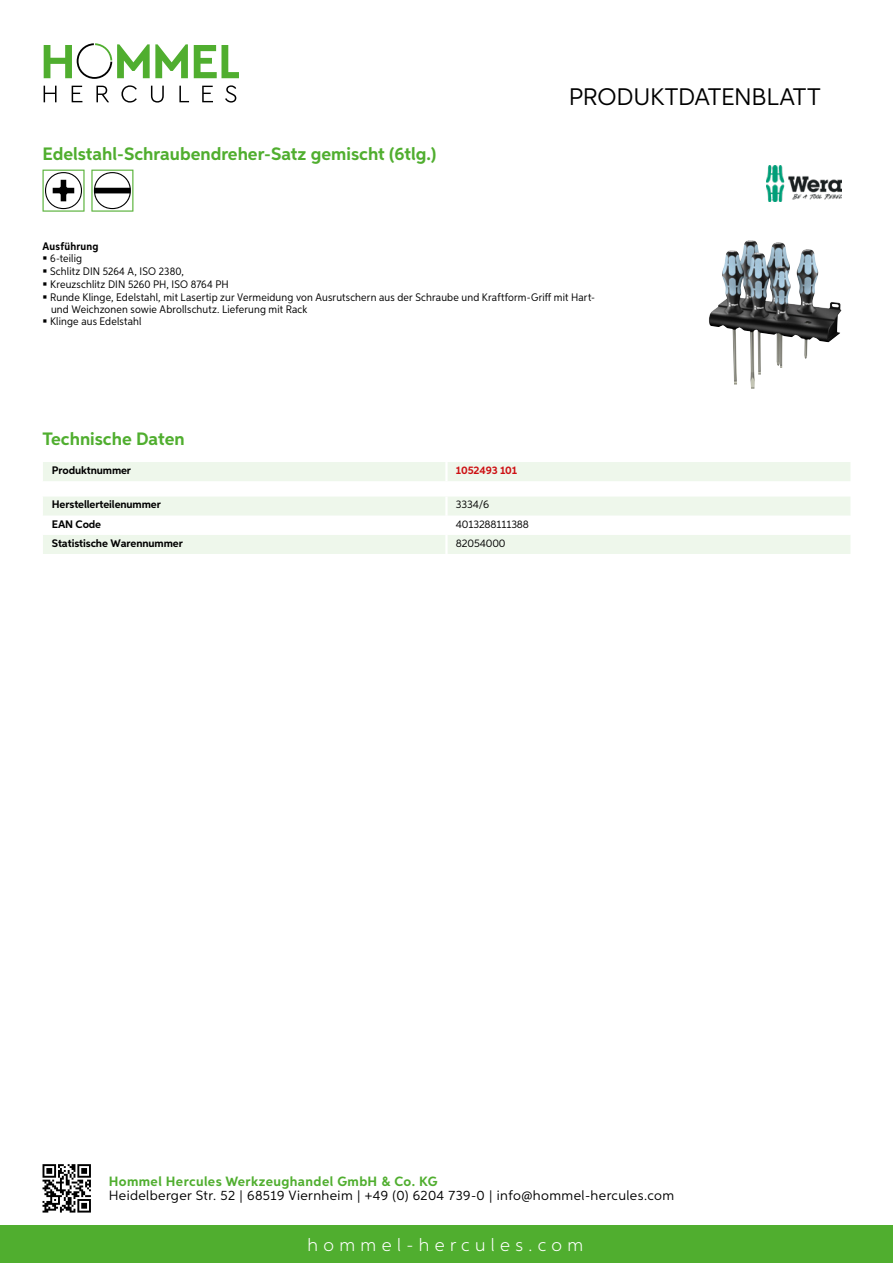
<style>
.page{position:relative;width:893px;height:1263px;background:#fff}
.page>*{position:absolute;margin:0;border:0;box-sizing:border-box;transform-origin:0 0}
.t1{font:24px "Aspira";letter-spacing:-.01em;color:#000}
.t2{font:700 18px "Aspira";color:#50ae2f}
.t3{font:300 18px "Aspira";letter-spacing:.3em;color:#fff}
.t4{font:13.5px "Aspira";letter-spacing:.03em;color:#000}
.t5{font:700 13.5px "Aspira";letter-spacing:.03em;color:#50ae2f}
.t6{font:10.95px/12.6px "Aspira Nar";letter-spacing:.015em;color:#000}
.t7{font:700 10.95px "Aspira";letter-spacing:-.01em;color:#000}
.t8{font:10.95px "Aspira";letter-spacing:-.01em;color:#000}
.t9{font:700 10.95px "Aspira";letter-spacing:-.01em;color:#cd1013}
.t10{font:700 10.95px "Aspira Nar";letter-spacing:.02em;color:#000}
</style>
<div class="page">
<div style="left:0;top:1226px;width:893px;height:37px;background:#50ae2f"></div>
<svg style="left:43px;top:1164px;width:48px;height:48px"></svg>
<svg style="left:194px;top:45px;width:45px;height:33px"></svg>
<svg style="left:44px;top:43px;width:144px;height:36px"></svg>
<svg style="left:44px;top:86px;width:13px;height:16px"></svg>
<svg style="left:72px;top:86px;width:10px;height:16px"></svg>
<svg style="left:96px;top:86px;width:13px;height:16px"></svg>
<svg style="left:121px;top:85px;width:16px;height:18px"></svg>
<svg style="left:151px;top:86px;width:13px;height:17px"></svg>
<svg style="left:179px;top:86px;width:10px;height:16px"></svg>
<svg style="left:202px;top:86px;width:11px;height:16px"></svg>
<svg style="left:225px;top:85px;width:11px;height:18px"></svg>
<div style="left:43px;top:462px;width:807px;height:19px;background:#eef7eb"></div>
<hr style="left:445px;top:462px;width:3px;height:19px;background:#fff">
<svg style="left:43px;top:497px;width:807px;height:57px"></svg>
<hr style="left:445px;top:535px;width:3px;height:19px;background:#fff">
<svg style="left:43px;top:170px;width:42px;height:42px"></svg>
<svg style="left:91px;top:170px;width:42px;height:42px"></svg>
<img style="left:709px;top:242px;width:132px;height:147px">
<img style="left:766px;top:166px;width:76px;height:36px">
<h2 class="t2" style="left:43px;top:142px;width:395px">Edelstahl-Schraubendreher-Satz gemischt (6tlg.)</h2>
<h1 class="t1" style="left:569px;top:82px;width:253px">Produktdatenblatt</h1>
<p class="t10" style="left:43px;top:239px;width:58px">Ausführung</p>
<p class="t6" style="left:50px;top:252px;width:546px">6-teilig<br>Schlitz DIN 5264 A, ISO 2380,<br>Kreuzschlitz DIN 5260 PH, ISO 8764 PH<br>Runde Klinge, Edelstahl, mit Lasertip zur Vermeidung von Ausrutschern aus der Schraube und Kraftform-Griff mit Hart&shy;und Weichzonen sowie Abrollschutz. Lieferung mit Rack<br>Klinge aus Edelstahl</p>
<h2 class="t2" style="left:43px;top:428px;width:144px">Technische Daten</h2>
<p class="t7" style="left:52px;top:463px;width:81px">Produktnummer</p>
<p class="t9" style="left:456px;top:463px;width:63px">1052493 101</p>
<p class="t7" style="left:52px;top:498px;width:111px">Herstellerteilenummer</p>
<p class="t8" style="left:456px;top:498px;width:35px">3334/6</p>
<p class="t7" style="left:52px;top:517px;width:51px">EAN Code</p>
<p class="t8" style="left:456px;top:517px;width:75px">4013288111388</p>
<p class="t7" style="left:52px;top:536px;width:132px">Statistische Warennummer</p>
<p class="t8" style="left:456px;top:536px;width:51px">82054000</p>
<p class="t5" style="left:109px;top:1172px;width:330px">Hommel Hercules Werkzeughandel GmbH &amp; Co. KG</p>
<p class="t4" style="left:109px;top:1187px;width:567px">Heidelberger Str. 52 | 68519 Viernheim | +49 (0) 6204 739-0 | info@hommel-hercules.com</p>
<h2 class="t3" style="left:307px;top:1234px;width:277px">hommel-hercules.com</h2>
</div>
